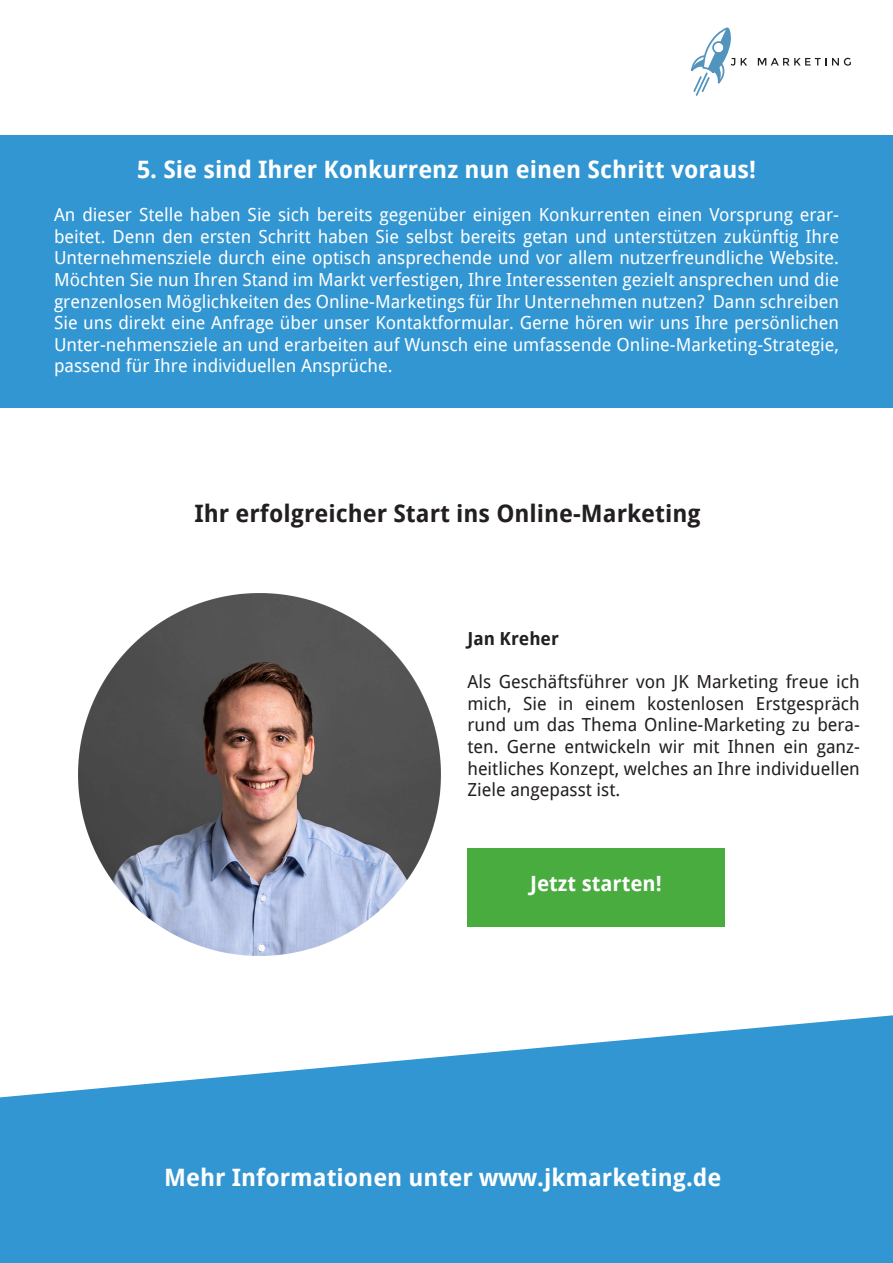
<style>
.page{position:relative;width:893px;height:1263px;background:#fff}
.page>*{position:absolute;margin:0;border:0;box-sizing:border-box;transform-origin:0 0}
.t1{font:700 24px "Droid Sans";color:#fff}
.t2{font:700 24px "Droid Sans";color:#231f20}
.t3{font:700 21px "Droid Sans";color:#fff}
.t4{font:18px/21.6px "Droid Sans";color:#fff;text-align:justify}
.t5{font:18px/21.6px "Droid Sans";color:#231f20;text-align:justify}
.t6{font:700 18px "Droid Sans";color:#231f20}
</style>
<div class="page">
<svg style="left:691px;top:28px;width:44px;height:68px"></svg>
<svg style="left:741px;top:58px;width:6px;height:8px"></svg>
<svg style="left:758px;top:58px;width:93px;height:8px"></svg>
<div style="left:0;top:135px;width:893px;height:273px;background:#3296d3"></div>
<div style="left:467px;top:848px;width:257px;height:78px;background:#48ac3f"></div>
<svg style="left:0;top:1015px;width:893px;height:248px;fill:#3296d3"></svg>
<img style="left:78px;top:593px;width:363px;height:363px">
<h1 class="t1" style="left:137px;top:160px;width:620px">5. Sie sind Ihrer Konkurrenz nun einen Schritt voraus!</h1>
<p class="t4" style="left:54px;top:206px;width:786px">An dieser Stelle haben Sie sich bereits gegenüber einigen Konkurrenten einen Vorsprung erar&shy;beitet. Denn den ersten Schritt haben Sie selbst bereits getan und unterstützen zukünftig Ihre Unternehmensziele durch eine optisch ansprechende und vor allem nutzerfreundliche Website.<br>Möchten Sie nun Ihren Stand im Markt verfestigen, Ihre Interessenten gezielt ansprechen und die grenzenlosen Möglichkeiten des Online-Marketings für Ihr Unternehmen nutzen? Dann schreiben Sie uns direkt eine Anfrage über unser Kontaktformular. Gerne hören wir uns Ihre persönlichen Unter-nehmensziele an und erarbeiten auf Wunsch eine umfassende Online-Marketing-Strategie, passend für Ihre individuellen Ansprüche.</p>
<h1 class="t2" style="left:194px;top:504px;width:508px">Ihr erfolgreicher Start ins Online-Marketing</h1>
<p class="t6" style="left:467px;top:631px;width:93px">Jan Kreher</p>
<p class="t5" style="left:467px;top:673px;width:394px">Als Geschäftsführer von JK Marketing freue ich mich, Sie in einem kostenlosen Erstgespräch rund um das Thema Online-Marketing zu bera&shy;ten. Gerne entwickeln wir mit Ihnen ein ganz&shy;heitliches Konzept, welches an Ihre individuellen Ziele angepasst ist.</p>
<p class="t3" style="left:530px;top:875px;width:133px">Jetzt starten!</p>
<h1 class="t1" style="left:164px;top:1167px;width:559px">Mehr Informationen unter www.jkmarketing.de</h1>
</div>
